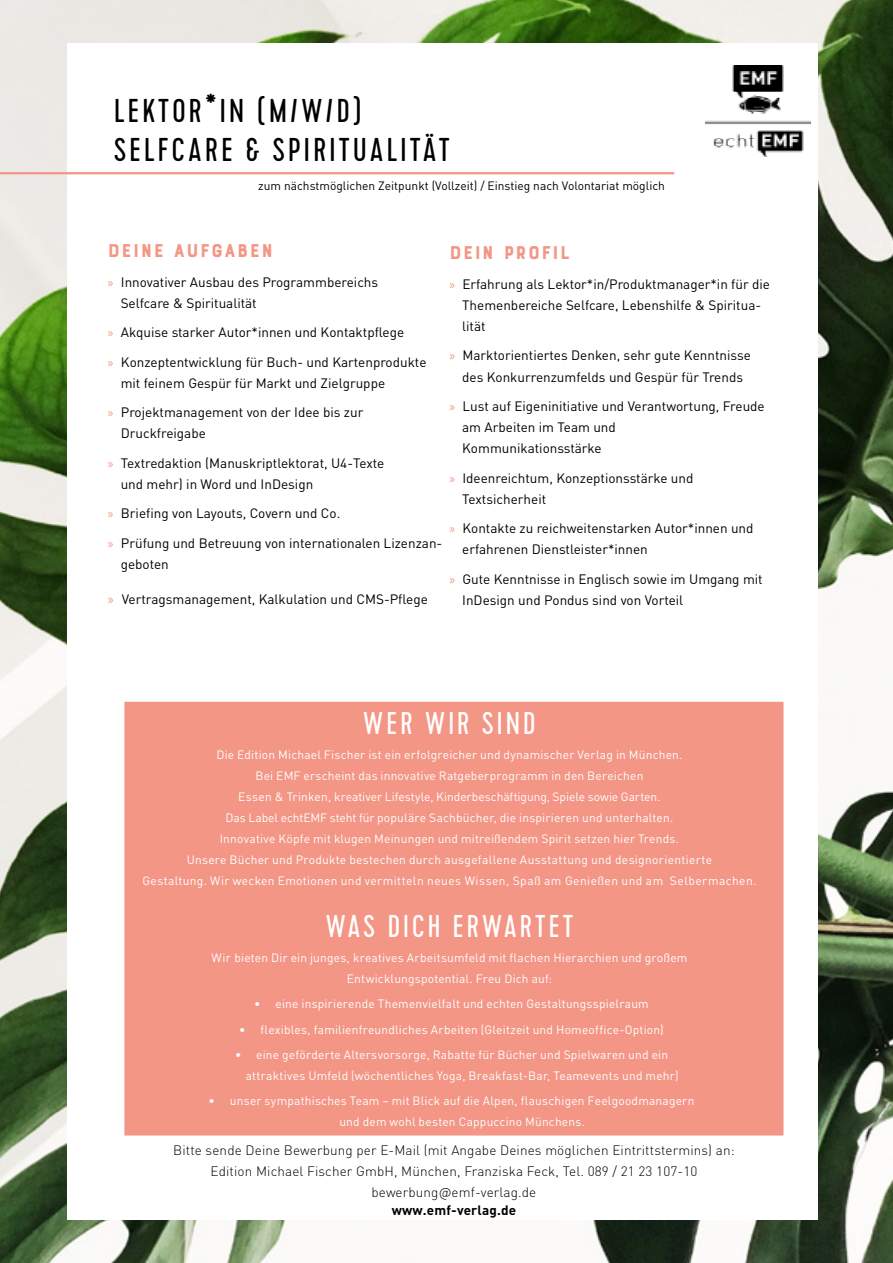
<style>
.page{position:relative;width:893px;height:1263px;background:#fff}
.page>*{position:absolute;margin:0;border:0;box-sizing:border-box;transform-origin:0 0}
.t1{font:33px/39.6px "Cervo";letter-spacing:.1em;color:#000}
.t2{font:31.5px "Cervo";letter-spacing:.1em;color:#fff}
.t3{font:19.5px "Bourton Base";letter-spacing:.07em;color:#f39686}
.t4{font:13.5px/21px "DIN Pro";color:#000}
.t5{font:300 13.5px/21px "DIN Pro";letter-spacing:.01em;color:#000;text-align:center}
.t6{font:700 13.5px "DIN Pro";letter-spacing:.01em;color:#000}
.t7{font:12px/21px "DIN Pro";letter-spacing:.015em;color:#fff;text-align:center}
.t8{font:12px "DIN Pro";color:#000}
.s1{font-family:"Myriad Pro";color:#f39686}
.s2{font-family:"Myriad Pro";font-size:14.4px;color:#f39686}
</style>
<div class="page">
<img style="left:0;top:0;width:893px;height:1263px">
<div style="left:67px;top:43px;width:750px;height:1177px;background:#fff"></div>
<img style="left:706px;top:65px;width:104px;height:92px">
<hr style="left:0;top:172px;width:674px;height:2px;background:#f39686">
<div style="left:124px;top:702px;width:659px;height:433px;background:#f39686"></div>
<h1 class="t1" style="left:114px;top:92px;width:337px">LEKTOR*IN (M/W/D)<br>SELFCARE &amp; SPIRITUALITÄT</h1>
<p class="t8" style="left:258px;top:177px;width:408px">zum nächstmöglichen Zeitpunkt (Vollzeit) / Einstieg nach Volontariat möglich</p>
<h3 class="t3" style="left:108px;top:239px;width:167px">DEINE AUFGABEN</h3>
<p class="t4" style="left:121px;top:271px;width:259px;text-indent:-13px"><span class="s1">»</span> Innovativer Ausbau des Programmbereichs<br>Selfcare &amp; Spiritualität</p>
<p class="t4" style="left:108px;top:317px;width:320px;line-height:29.5px"><span class="s1">»</span> Akquise starker Autor*innen und Kontaktpflege<br><span class="s1">»</span> Konzeptentwicklung für Buch- und Kartenprodukte</p>
<p class="t4" style="left:108px;top:368px;width:279px;line-height:29.5px;text-indent:13px">mit feinem Gespür für Markt und Zielgruppe <span class="s1">»</span> Projektmanagement von der Idee bis zur</p>
<p class="t4" style="left:108px;top:418px;width:278px;line-height:29.5px;text-indent:13px">Druckfreigabe<br><span class="s1">»</span> Textredaktion (Manuskriptlektorat, U4-Texte</p>
<p class="t4" style="left:108px;top:469px;width:336px;line-height:29.5px;text-indent:13px">und mehr) in Word und InDesign<br><span class="s1">»</span> Briefing von Layouts, Covern und Co.<br><span class="s1">»</span> Prüfung und Betreuung von internationalen Lizenzan-</p>
<p class="t4" style="left:121px;top:553px;width:50px">geboten</p>
<p class="t4" style="left:108px;top:588px;width:321px"><span class="s2">»</span> Vertragsmanagement, Kalkulation und CMS-Pflege</p>
<h3 class="t3" style="left:449px;top:241px;width:122px">DEIN PROFIL</h3>
<p class="t4" style="left:462px;top:273px;width:309px;text-indent:-13px"><span class="s1">»</span> Erfahrung als Lektor*in/Produktmanager*in für die<br>Themenbereiche Selfcare, Lebenshilfe &amp; Spiritua&shy;lität</p>
<p class="t4" style="left:449px;top:345px;width:303px;text-align:center"><span class="s1">»</span> Marktorientiertes Denken, sehr gute Kenntnisse des Konkurrenzumfelds und Gespür für Trends</p>
<p class="t4" style="left:462px;top:395px;width:304px;text-indent:-13px"><span class="s1">»</span> Lust auf Eigeninitiative und Verantwortung, Freude am Arbeiten im Team und<br>Kommunikationsstärke</p>
<p class="t4" style="left:462px;top:467px;width:233px;text-indent:-13px"><span class="s1">»</span> Ideenreichtum, Konzeptionsstärke und<br>Textsicherheit</p>
<p class="t4" style="left:462px;top:517px;width:293px;text-indent:-13px"><span class="s1">»</span> Kontakte zu reichweitenstarken Autor*innen und erfahrenen Dienstleister*innen</p>
<p class="t4" style="left:462px;top:568px;width:302px;text-indent:-13px"><span class="s1">»</span> Gute Kenntnisse in Englisch sowie im Umgang mit<br>InDesign und Pondus sind von Vorteil</p>
<h2 class="t2" style="left:363px;top:705px;width:174px">WER WIR SIND</h2>
<p class="t7" style="left:142px;top:744px;width:616px">Die Edition Michael Fischer ist ein erfolgreicher und dynamischer Verlag in München.<br>Bei EMF erscheint das innovative Ratgeberprogramm in den Bereichen<br>Essen &amp; Trinken, kreativer Lifestyle, Kinderbeschäftigung, Spiele sowie Garten.<br>Das Label echtEMF steht für populäre Sachbücher, die inspirieren und unterhalten.<br>Innovative Köpfe mit klugen Meinungen und mitreißendem Spirit setzen hier Trends.<br>Unsere Bücher und Produkte bestechen durch ausgefallene Ausstattung und designorientierte<br>Gestaltung. Wir wecken Emotionen und vermitteln neues Wissen, Spaß am Genießen und am Selbermachen.</p>
<h2 class="t2" style="left:326px;top:908px;width:249px">WAS DICH ERWARTET</h2>
<p class="t7" style="left:211px;top:947px;width:477px">Wir bieten Dir ein junges, kreatives Arbeitsumfeld mit flachen Hierarchien und großem<br>Entwicklungspotential. Freu Dich auf:</p>
<p class="t7" style="left:254px;top:993px;width:396px">• eine inspirierende Themenvielfalt und echten Gestaltungsspielraum</p>
<p class="t7" style="left:239px;top:1018px;width:426px">• flexibles, familienfreundliches Arbeiten (Gleitzeit und Homeoffice-Option)</p>
<p class="t7" style="left:246px;top:1043px;width:434px;text-align:left;text-indent:-11px">• eine geförderte Altersvorsorge, Rabatte für Bücher und Spielwaren und ein attraktives Umfeld (wöchentliches Yoga, Breakfast-Bar, Teamevents und mehr)</p>
<p class="t7" style="left:339px;top:1090px;width:357px;text-align:left;text-indent:-131px">• unser sympathisches Team – mit Blick auf die Alpen, flauschigen Feelgoodmanagern und dem wohl besten Cappuccino Münchens.</p>
<p class="t5" style="left:173px;top:1139px;width:563px">Bitte sende Deine Bewerbung per E-Mail (mit Angabe Deines möglichen Eintrittstermins) an:<br>Edition Michael Fischer GmbH, München, Franziska Feck, Tel. 089 / 21 23 107-10 bewerbung@emf-verlag.de</p>
<p class="t6" style="left:392px;top:1201px;width:126px">www.emf-verlag.de</p>
</div>
